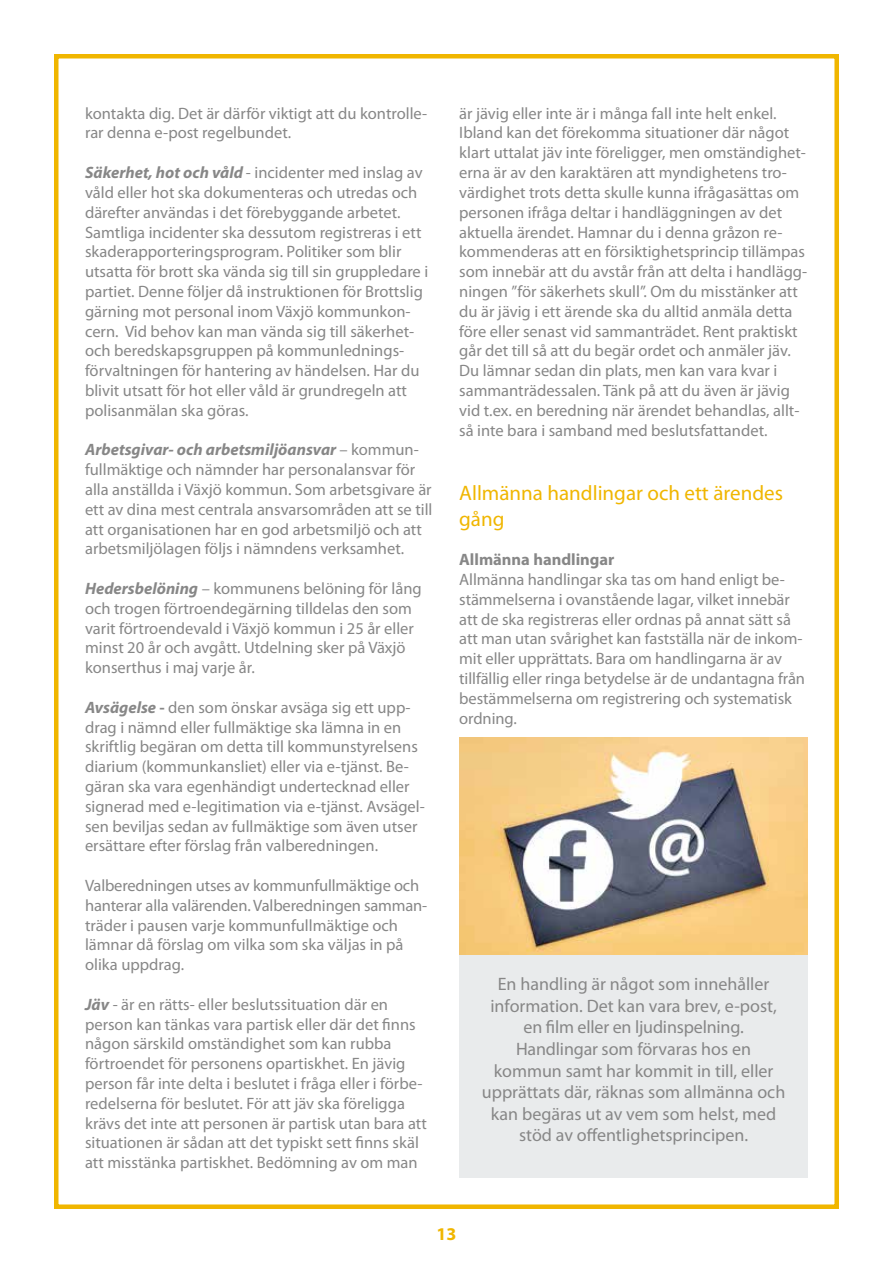
<style>
.page{position:relative;width:893px;height:1263px;background:#fff}
.page>*{position:absolute;margin:0;border:0;box-sizing:border-box;transform-origin:0 0}
.t1{font:21px/25.2px "Myriad Pro";color:#f0b600}
.t2{font:18px/21.6px "Myriad Pro";color:#878787;text-align:center}
.t3{font:700 18px "Myriad Pro";color:#f0b600}
.t4{font:16.5px/19.8px "Myriad Pro";color:#878787}
.t5{font:700 16.5px "Myriad Pro";color:#878787}
.s1{font-weight:700;font-style:italic}
.s2{font-weight:700}
</style>
<div class="page">
<div style="left:54px;top:54px;width:785px;height:1155px;border:4px solid #f0b600"></div>
<div style="left:459px;top:939px;width:349px;height:239px;background:#e9ebec"></div>
<img style="left:459px;top:737px;width:349px;height:218px">
<p class="t4" style="left:85px;top:103px;width:344px">kontakta dig. Det är därför viktigt att du kontrolle&shy;rar denna e-post regelbundet.</p>
<p class="t4" style="left:85px;top:162px;width:345px"><span class="s1">Säkerhet, hot och våld</span> - incidenter med inslag av våld eller hot ska dokumenteras och utredas och därefter användas i det förebyggande arbetet.<br>Samtliga incidenter ska dessutom registreras i ett skaderapporteringsprogram. Politiker som blir utsatta för brott ska vända sig till sin gruppledare i partiet. Denne följer då instruktionen för Brottslig gärning mot personal inom Växjö kommunkon&shy;cern. Vid behov kan man vända sig till säkerhet&shy;och beredskapsgruppen på kommunlednings&shy;förvaltningen för hantering av händelsen. Har du blivit utsatt för hot eller våld är grundregeln att polisanmälan ska göras.</p>
<p class="t4" style="left:85px;top:440px;width:349px"><span class="s1">Arbetsgivar- och arbetsmiljöansvar</span> – kommun&shy;fullmäktige och nämnder har personalansvar för alla anställda i Växjö kommun. Som arbetsgivare är ett av dina mest centrala ansvarsområden att se till att organisationen har en god arbetsmiljö och att arbetsmiljölagen följs i nämndens verksamhet.</p>
<p class="t4" style="left:85px;top:578px;width:338px"><span class="s1">Hedersbelöning</span> – kommunens belöning för lång och trogen förtroendegärning tilldelas den som varit förtroendevald i Växjö kommun i 25 år eller minst 20 år och avgått. Utdelning sker på Växjö konserthus i maj varje år.</p>
<p class="t4" style="left:85px;top:697px;width:341px"><span class="s1">Avsägelse</span> <span class="s2">-</span> den som önskar avsäga sig ett upp&shy;drag i nämnd eller fullmäktige ska lämna in en skriftlig begäran om detta till kommunstyrelsens diarium (kommunkansliet) eller via e-tjänst. Be&shy;gäran ska vara egenhändigt undertecknad eller signerad med e-legitimation via e-tjänst. Avsägel&shy;sen beviljas sedan av fullmäktige som även utser ersättare efter förslag från valberedningen.</p>
<p class="t4" style="left:85px;top:875px;width:344px">Valberedningen utses av kommunfullmäktige och hanterar alla valärenden. Valberedningen samman&shy;träder i pausen varje kommunfullmäktige och lämnar då förslag om vilka som ska väljas in på olika uppdrag.</p>
<p class="t4" style="left:85px;top:994px;width:343px"><span class="s1">Jäv</span> - är en rätts- eller beslutssituation där en person kan tänkas vara partisk eller där det finns någon särskild omständighet som kan rubba förtroendet för personens opartiskhet. En jävig person får inte delta i beslutet i fråga eller i förbe&shy;redelserna för beslutet. För att jäv ska föreligga krävs det inte att personen är partisk utan bara att situationen är sådan att det typiskt sett finns skäl att misstänka partiskhet. Bedömning av om man</p>
<p class="t4" style="left:459px;top:103px;width:349px">är jävig eller inte är i många fall inte helt enkel.<br>Ibland kan det förekomma situationer där något klart uttalat jäv inte föreligger, men omständighet&shy;erna är av den karaktären att myndighetens tro&shy;värdighet trots detta skulle kunna ifrågasättas om personen ifråga deltar i handläggningen av det aktuella ärendet. Hamnar du i denna gråzon re&shy;kommenderas att en försiktighetsprincip tillämpas som innebär att du avstår från att delta i handlägg&shy;ningen ”för säkerhets skull”. Om du misstänker att du är jävig i ett ärende ska du alltid anmäla detta före eller senast vid sammanträdet. Rent praktiskt går det till så att du begär ordet och anmäler jäv.<br>Du lämnar sedan din plats, men kan vara kvar i sammanträdessalen. Tänk på att du även är jävig vid t.ex. en beredning när ärendet behandlas, allt&shy;så inte bara i samband med beslutsfattandet.</p>
<p class="t1" style="left:459px;top:480px;width:325px">Allmänna handlingar och ett ärendes gång</p>
<p class="t5" style="left:459px;top:549px;width:157px">Allmänna handlingar</p>
<p class="t4" style="left:459px;top:569px;width:347px">Allmänna handlingar ska tas om hand enligt be&shy;stämmelserna i ovanstående lagar, vilket innebär att de ska registreras eller ordnas på annat sätt så att man utan svårighet kan fastställa när de inkom&shy;mit eller upprättats. Bara om handlingarna är av tillfällig eller ringa betydelse är de undantagna från bestämmelserna om registrering och systematisk ordning.</p>
<p class="t2" style="left:482px;top:973px;width:305px">En handling är något som innehåller information. Det kan vara brev, e-post, en film eller en ljudinspelning.<br>Handlingar som förvaras hos en kommun samt har kommit in till, eller upprättats där, räknas som allmänna och kan begäras ut av vem som helst, med stöd av offentlighetsprincipen.</p>
<p class="t3" style="left:436px;top:1222px;width:21px">13</p>
</div>
